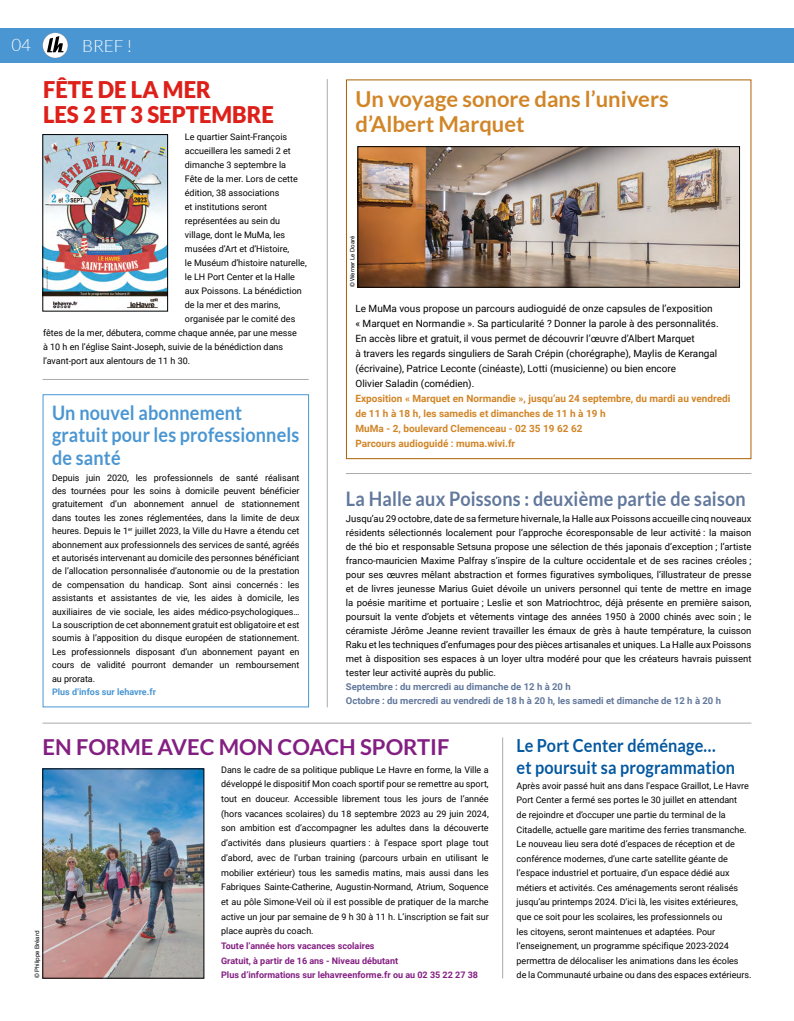
<style>
.page{position:relative;width:794px;height:1021px;background:#fff}
.page>*{position:absolute;margin:0;border:0;box-sizing:border-box;transform-origin:0 0}
.t1{font:900 23px/25px "Lato";color:#dd201a;scale:.96 1}
.t2{font:700 22px/25px "Lato";color:#d18527}
.t3{font:700 22px "Lato";color:#831f82}
.t4{font:700 20px/22.4px "Lato";letter-spacing:.01em;color:#4a96d2;scale:.9 1}
.t5{font:700 20px "Lato";letter-spacing:.01em;color:#62789c;scale:.9 1}
.t6{font:700 18px/22.6px "Lato";letter-spacing:.01em;color:#0458a0;scale:.9 1}
.t7{font:300 17px "Lato";color:#fff}
.t8{font:10px/15px "Roboto";color:#000}
.t9{font:700 10px/15px "Roboto";color:#d18527}
.t10{font:9.5px/14px "Roboto";color:#000;text-align:justify}
.t11{font:700 9.5px/14px "Roboto";color:#62789c}
.t12{font:9px/13.4px "Roboto";color:#000;text-align:justify}
.t13{font:700 9px/14.7px "Roboto";color:#831f82}
.t14{font:700 9px "Roboto";color:#4a96d2}
.t15{font:6px "Helvetica Neue LT Std";color:#000}
</style>
<div class="page">
<div style="left:0;top:28px;width:794px;height:34px;background:#4a96d2"></div>
<svg style="left:43px;top:33px;width:25px;height:25px"></svg>
<hr style="left:43px;top:379px;width:265px;height:1px;background:#a8aaac">
<hr style="left:346px;top:473px;width:405px;height:1px;background:#a8aaac">
<hr style="left:43px;top:723px;width:708px;height:1px;background:#a8aaac">
<div style="left:43px;top:394px;width:266px;height:313px;border:1px solid #4a96d2"></div>
<img style="left:45px;top:770px;width:157px;height:206px">
<hr style="left:327px;top:79px;width:1px;height:628px;background:#a8aaac">
<hr style="left:502px;top:737px;width:1px;height:241px;background:#a8aaac">
<img style="left:45px;top:136px;width:121px;height:173px">
<div style="left:43px;top:134px;width:125px;height:177px;border:1px solid #000"></div>
<div style="left:346px;top:79px;width:405px;height:380px;border:1px solid #ac6006"></div>
<img style="left:359px;top:148px;width:379px;height:137px">
<div style="left:357px;top:146px;width:383px;height:141px;border:1px solid #000"></div>
<h3 class="t7" style="left:11px;top:36px;width:21px">04</h3>
<h3 class="t7" style="left:82px;top:37px;width:52px">BREF !</h3>
<h1 class="t1" style="left:43px;top:76px;width:242px">FÊTE DE LA MER<br>LES 2 ET 3 SEPTEMBRE</h1>
<p class="t12" style="left:185px;top:129px;width:104px">Le quartier Saint-François</p>
<p class="t12" style="left:185px;top:143px;width:107px">accueillera les samedi 2 et</p>
<p class="t12" style="left:185px;top:157px;width:103px">dimanche 3 septembre la</p>
<p class="t12" style="left:185px;top:171px;width:114px">Fête de la mer. Lors de cette</p>
<p class="t12" style="left:185px;top:186px;width:96px">édition, 38 associations</p>
<p class="t12" style="left:185px;top:200px;width:84px">et institutions seront</p>
<p class="t12" style="left:185px;top:214px;width:97px">représentées au sein du</p>
<p class="t12" style="left:185px;top:228px;width:102px">village, dont le MuMa, les</p>
<p class="t12" style="left:185px;top:242px;width:106px">musées d’Art et d’Histoire,</p>
<p class="t12" style="left:185px;top:256px;width:123px">le Muséum d’histoire naturelle,</p>
<p class="t12" style="left:185px;top:270px;width:112px">le LH Port Center et la Halle</p>
<p class="t12" style="left:185px;top:284px;width:118px">aux Poissons. La bénédiction</p>
<p class="t12" style="left:185px;top:298px;width:97px">de la mer et des marins,</p>
<p class="t12" style="left:185px;top:312px;width:112px">organisée par le comité des</p>
<p class="t12" style="left:43px;top:326px;width:255px">fêtes de la mer, débutera, comme chaque année, par une messe</p>
<p class="t12" style="left:43px;top:340px;width:242px">à 10 h en l’église Saint-Joseph, suivie de la bénédiction dans</p>
<p class="t12" style="left:43px;top:354px;width:149px">l’avant-port aux alentours de 11 h 30.</p>
<h3 class="t4" style="left:52px;top:401px;width:276px">Un nouvel abonnement gratuit pour les professionnels de santé</h3>
<p class="t12" style="left:52px;top:470px;width:249px">Depuis juin 2020, les professionnels de santé réalisant des tournées pour les soins à domicile peuvent bénéficier gratuitement d’un abonnement annuel de stationnement dans toutes les zones réglementées, dans la limite de deux heures. Depuis le 1<sup>er</sup> juillet 2023, la Ville du Havre a étendu cet abonnement aux professionnels des services de santé, agréés et autorisés intervenant au domicile des personnes bénéficiant de l’allocation personnalisée d’autonomie ou de la prestation de compensation du handicap. Sont ainsi concernés : les assistants et assistantes de vie, les aides à domicile, les auxiliaires de vie sociale, les aides médico-psychologiques… La souscription de cet abonnement gratuit est obligatoire et est soumis à l’apposition du disque européen de stationnement.<br>Les professionnels disposant d’un abonnement payant en cours de validité pourront demander un remboursement au prorata.</p>
<p class="t14" style="left:52px;top:685px;width:105px">Plus d’infos sur lehavre.fr</p>
<h2 class="t2" style="left:355px;top:86px;width:315px">Un voyage sonore dans l’univers d’Albert Marquet</h2>
<p class="t15" style="left:349px;top:287px;width:53px;rotate:-90deg">© Werner Le Doaré</p>
<p class="t8" style="left:355px;top:300px;width:365px">Le MuMa vous propose un parcours audioguidé de onze capsules de l’exposition « Marquet en Normandie ». Sa particularité ? Donner la parole à des personnalités.<br>En accès libre et gratuit, il vous permet de découvrir l’œuvre d’Albert Marquet<br>à travers les regards singuliers de Sarah Crépin (chorégraphe), Maylis de Kerangal (écrivaine), Patrice Leconte (cinéaste), Lotti (musicienne) ou bien encore<br>Olivier Saladin (comédien).</p>
<p class="t9" style="left:355px;top:390px;width:376px">Exposition « Marquet en Normandie », jusqu’au 24 septembre, du mardi au vendredi de 11 h à 18 h, les samedis et dimanches de 11 h à 19 h<br>MuMa - 2, boulevard Clemenceau - 02 35 19 62 62<br>Parcours audioguidé : muma.wivi.fr</p>
<h3 class="t5" style="left:346px;top:487px;width:446px">La Halle aux Poissons : deuxième partie de saison</h3>
<p class="t10" style="left:346px;top:511px;width:407px">Jusqu’au 29 octobre, date de sa fermeture hivernale, la Halle aux Poissons accueille cinq nouveaux résidents sélectionnés localement pour l’approche écoresponsable de leur activité : la maison de thé bio et responsable Setsuna propose une sélection de thés japonais d’exception ; l’artiste franco-mauricien Maxime Palfray s’inspire de la culture occidentale et de ses racines créoles ; pour ses œuvres mêlant abstraction et formes figuratives symboliques, l’illustrateur de presse et de livres jeunesse Marius Guiet dévoile un univers personnel qui tente de mettre en image la poésie maritime et portuaire ; Leslie et son Matriochtroc, déjà présente en première saison, poursuit la vente d’objets et vêtements vintage des années 1950 à 2000 chinés avec soin ; le céramiste Jérôme Jeanne revient travailler les émaux de grès à haute température, la cuisson Raku et les techniques d’enfumages pour des pièces artisanales et uniques. La Halle aux Poissons met à disposition ses espaces à un loyer ultra modéré pour que les créateurs havrais puissent tester leur activité auprès du public.</p>
<p class="t11" style="left:346px;top:679px;width:376px">Septembre : du mercredi au dimanche de 12 h à 20 h<br>Octobre : du mercredi au vendredi de 18 h à 20 h, les samedi et dimanche de 12 h à 20 h</p>
<h2 class="t3" style="left:43px;top:734px;width:408px">EN FORME AVEC MON COACH SPORTIF</h2>
<p class="t12" style="left:221px;top:761px;width:269px;line-height:14.7px">Dans le cadre de sa politique publique Le Havre en forme, la Ville a développé le dispositif Mon coach sportif pour se remettre au sport, tout en douceur. Accessible librement tous les jours de l’année (hors vacances scolaires) du 18 septembre 2023 au 29 juin 2024, son ambition est d’accompagner les adultes dans la découverte d’activités dans plusieurs quartiers : à l’espace sport plage tout d’abord, avec de l’urban training (parcours urbain en utilisant le mobilier extérieur) tous les samedis matins, mais aussi dans les Fabriques Sainte-Catherine, Augustin-Normand, Atrium, Soquence et au pôle Simone-Veil où il est possible de pratiquer de la marche active un jour par semaine de 9 h 30 à 11 h. L’inscription se fait sur place auprès du coach.</p>
<p class="t13" style="left:221px;top:938px;width:178px">Toute l’année hors vacances scolaires<br>Gratuit, à partir de 16 ans - Niveau débutant</p>
<p class="t15" style="left:33px;top:978px;width:49px;rotate:-90deg">© Philippe Bréard</p>
<p class="t13" style="left:221px;top:967px;width:258px">Plus d’informations sur lehavreenforme.fr ou au 02 35 22 27 38</p>
<h3 class="t6" style="left:516px;top:733px;width:244px">Le Port Center déménage… et poursuit sa programmation</h3>
<p class="t12" style="left:516px;top:778px;width:236px;line-height:14.6px;text-align:left">Après avoir passé huit ans dans l’espace Graillot, Le Havre Port Center a fermé ses portes le 30 juillet en attendant<br>de rejoindre et d’occuper une partie du terminal de la Citadelle, actuelle gare maritime des ferries transmanche.<br>Le nouveau lieu sera doté d’espaces de réception et de conférence modernes, d’une carte satellite géante de l’espace industriel et portuaire, d’un espace dédié aux métiers et activités. Ces aménagements seront réalisés jusqu’au printemps 2024. D’ici là, les visites extérieures, que ce soit pour les scolaires, les professionnels ou<br>les citoyens, seront maintenues et adaptées. Pour l’enseignement, un programme spécifique 2023-2024 permettra de délocaliser les animations dans les écoles<br>de la Communauté urbaine ou dans des espaces extérieurs.</p>
</div>
